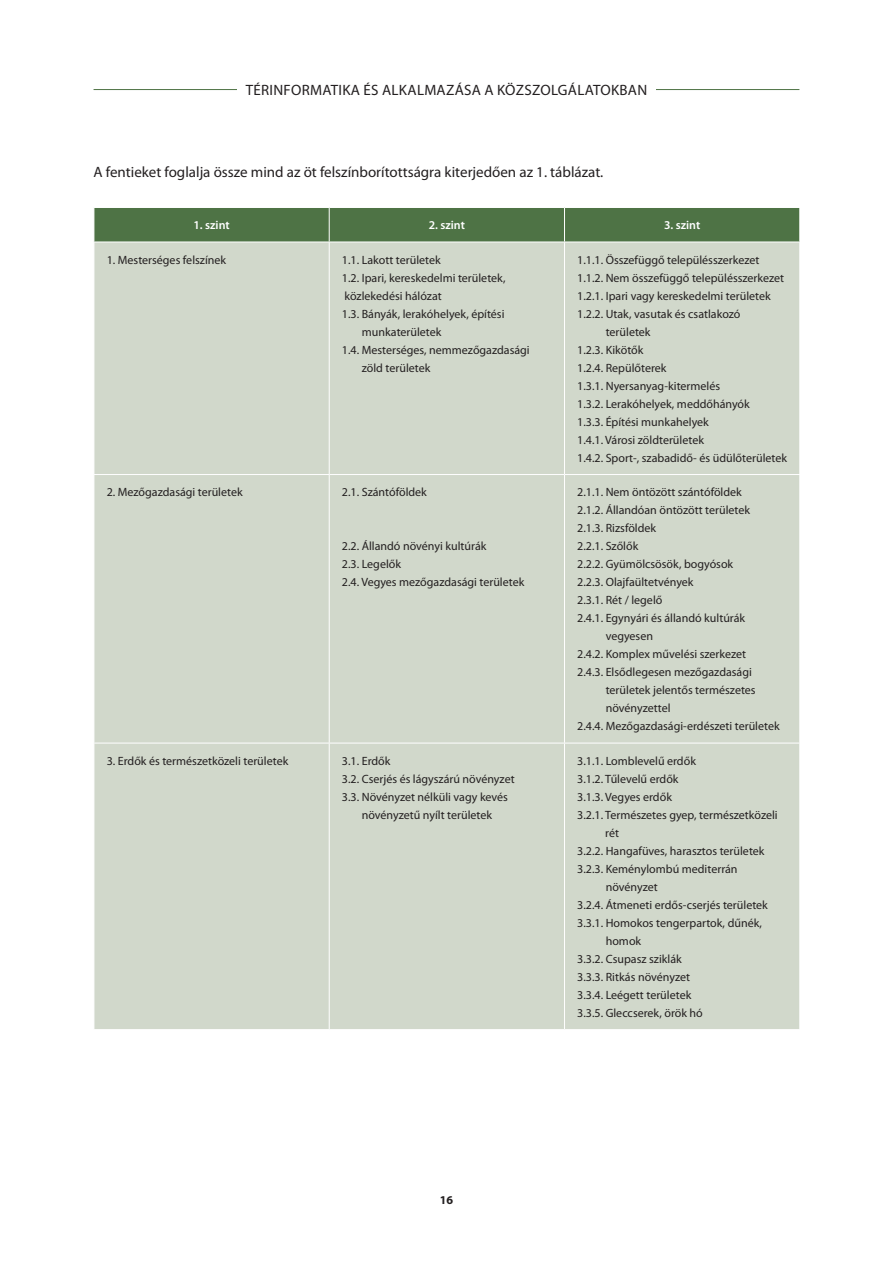
<style>
.page{position:relative;width:893px;height:1263px;background:#fff}
.page>*{position:absolute;margin:0;border:0;box-sizing:border-box;transform-origin:0 0}
.első_bekezdés{font:15px "Myriad Pro";color:#231f20}
.első_bekezdés-2{font:15px "Myriad Pro";letter-spacing:.02em;color:#231f20}
.táblázat{font:12px/18px "Myriad Pro";color:#231f20}
.táblafej{font:600 12px "Myriad Pro";color:#fff}
.t1{font:700 12px "Myriad Pro";color:#231f20}
</style>
<div class="page">
<hr style="left:94px;top:89px;width:705px;height:1px;background:#4e7345">
<div style="left:237px;top:75px;width:419px;height:29px;background:#fff"></div>
<div style="left:95px;top:208px;width:704px;height:34px;background:#4e7345"></div>
<div style="left:95px;top:243px;width:704px;height:786px;background:#d1d8cb"></div>
<hr style="left:329px;top:208px;width:1px;height:34px;background:#fff">
<hr style="left:564px;top:208px;width:1px;height:34px;background:#fff">
<hr style="left:329px;top:242px;width:1px;height:232px;background:#fff">
<hr style="left:564px;top:242px;width:1px;height:232px;background:#fff">
<hr style="left:329px;top:474px;width:235px;height:1px;background:#fff">
<hr style="left:564px;top:474px;width:236px;height:1px;background:#fff">
<hr style="left:564px;top:475px;width:1px;height:268px;background:#fff">
<hr style="left:94px;top:474px;width:235px;height:1px;background:#fff">
<hr style="left:329px;top:475px;width:1px;height:268px;background:#fff">
<hr style="left:329px;top:743px;width:235px;height:1px;background:#fff">
<hr style="left:94px;top:743px;width:235px;height:1px;background:#fff">
<hr style="left:329px;top:743px;width:1px;height:286px;background:#fff">
<hr style="left:564px;top:743px;width:236px;height:1px;background:#fff">
<hr style="left:564px;top:743px;width:1px;height:286px;background:#fff">
<p class="első_bekezdés-2" style="left:246px;top:81px;width:403px">TÉRINFORMATIKA ÉS ALKALMAZÁSA A KÖZSZOLGÁLATOKBAN</p>
<p class="első_bekezdés" style="left:94px;top:163px;width:510px">A fentieket foglalja össze mind az öt felszínborítottságra kiterjedően az 1. táblázat.</p>
<p class="táblafej" style="left:193px;top:218px;width:38px">1. szint</p>
<p class="táblafej" style="left:429px;top:218px;width:38px">2. szint</p>
<p class="táblafej" style="left:664px;top:218px;width:38px">3. szint</p>
<p class="táblázat" style="left:107px;top:251px;width:121px">1. Mesterséges felszínek</p>
<p class="táblázat" style="left:342px;top:251px;width:100px">1.1. Lakott területek</p>
<p class="táblázat" style="left:342px;top:269px;width:165px">1.2. Ipari, kereskedelmi területek,</p>
<p class="táblázat" style="left:344px;top:287px;width:99px">közlekedési hálózat</p>
<p class="táblázat" style="left:362px;top:305px;width:144px;text-indent:-20px">1.3. Bányák, lerakóhelyek, építési munkaterületek</p>
<p class="táblázat" style="left:362px;top:341px;width:169px;text-indent:-20px">1.4. Mesterséges, nemmezőgazdasági zöld területek</p>
<p class="táblázat" style="left:577px;top:251px;width:184px">1.1.1. Összefüggő településszerkezet</p>
<p class="táblázat" style="left:577px;top:269px;width:208px">1.1.2. Nem összefüggő településszerkezet</p>
<p class="táblázat" style="left:577px;top:287px;width:195px">1.2.1. Ipari vagy kereskedelmi területek</p>
<p class="táblázat" style="left:606px;top:305px;width:136px;text-indent:-28px">1.2.2. Utak, vasutak és csatlakozó területek</p>
<p class="táblázat" style="left:577px;top:341px;width:68px">1.2.3. Kikötők</p>
<p class="táblázat" style="left:577px;top:359px;width:91px">1.2.4. Repülőterek</p>
<p class="táblázat" style="left:577px;top:377px;width:144px">1.3.1. Nyersanyag-kitermelés</p>
<p class="táblázat" style="left:577px;top:395px;width:174px">1.3.2. Lerakóhelyek, meddőhányók</p>
<p class="táblázat" style="left:577px;top:413px;width:133px">1.3.3. Építési munkahelyek</p>
<p class="táblázat" style="left:577px;top:431px;width:128px">1.4.1. Városi zöldterületek</p>
<p class="táblázat" style="left:577px;top:449px;width:211px">1.4.2. Sport-, szabadidő- és üdülőterületek</p>
<p class="táblázat" style="left:107px;top:483px;width:138px">2. Mezőgazdasági területek</p>
<p class="táblázat" style="left:342px;top:483px;width:86px">2.1. Szántóföldek</p>
<p class="táblázat" style="left:342px;top:537px;width:146px">2.2. Állandó növényi kultúrák</p>
<p class="táblázat" style="left:342px;top:555px;width:61px">2.3. Legelők</p>
<p class="táblázat" style="left:342px;top:573px;width:184px">2.4. Vegyes mezőgazdasági területek</p>
<p class="táblázat" style="left:107px;top:752px;width:183px">3. Erdők és természetközeli területek</p>
<p class="táblázat" style="left:342px;top:752px;width:50px">3.1. Erdők</p>
<p class="táblázat" style="left:342px;top:770px;width:174px">3.2. Cserjés és lágyszárú növényzet</p>
<p class="táblázat" style="left:342px;top:788px;width:168px;text-align:center">3.3. Növényzet nélküli vagy kevés növényzetű nyílt területek</p>
<p class="táblázat" style="left:577px;top:483px;width:166px">2.1.1. Nem öntözött szántóföldek</p>
<p class="táblázat" style="left:577px;top:501px;width:174px">2.1.2. Állandóan öntözött területek</p>
<p class="táblázat" style="left:577px;top:519px;width:80px">2.1.3. Rizsföldek</p>
<p class="táblázat" style="left:577px;top:537px;width:63px">2.2.1. Szőlők</p>
<p class="táblázat" style="left:577px;top:555px;width:157px">2.2.2. Gyümölcsösök, bogyósok</p>
<p class="táblázat" style="left:577px;top:573px;width:118px">2.2.3. Olajfaültetvények</p>
<p class="táblázat" style="left:577px;top:591px;width:87px">2.3.1. Rét / legelő</p>
<p class="táblázat" style="left:606px;top:609px;width:141px;text-indent:-28px">2.4.1. Egynyári és állandó kultúrák vegyesen</p>
<p class="táblázat" style="left:577px;top:645px;width:170px">2.4.2. Komplex művelési szerkezet</p>
<p class="táblázat" style="left:606px;top:663px;width:151px;text-indent:-28px">2.4.3. Elsődlegesen mezőgazdasági területek jelentős természetes növényzettel</p>
<p class="táblázat" style="left:577px;top:717px;width:204px">2.4.4. Mezőgazdasági-erdészeti területek</p>
<p class="táblázat" style="left:577px;top:752px;width:120px">3.1.1. Lomblevelű erdők</p>
<p class="táblázat" style="left:577px;top:770px;width:103px">3.1.2. Tűlevelű erdők</p>
<p class="táblázat" style="left:577px;top:788px;width:96px">3.1.3. Vegyes erdők</p>
<p class="táblázat" style="left:605px;top:806px;width:174px;text-indent:-28px">3.2.1. Természetes gyep, természetközeli rét</p>
<p class="táblázat" style="left:577px;top:842px;width:189px">3.2.2. Hangafüves, harasztos területek</p>
<p class="táblázat" style="left:606px;top:860px;width:133px;text-indent:-28px">3.2.3. Keménylombú mediterrán növényzet</p>
<p class="táblázat" style="left:577px;top:896px;width:192px">3.2.4. Átmeneti erdős-cserjés területek</p>
<p class="táblázat" style="left:606px;top:914px;width:158px;text-indent:-28px">3.3.1. Homokos tengerpartok, dűnék, homok</p>
<p class="táblázat" style="left:577px;top:950px;width:106px">3.3.2. Csupasz sziklák</p>
<p class="táblázat" style="left:577px;top:968px;width:114px">3.3.3. Ritkás növényzet</p>
<p class="táblázat" style="left:577px;top:986px;width:116px">3.3.4. Leégett területek</p>
<p class="táblázat" style="left:577px;top:1004px;width:127px">3.3.5. Gleccserek, örök hó</p>
<p class="t1" style="left:440px;top:1192px;width:15px">16</p>
</div>
